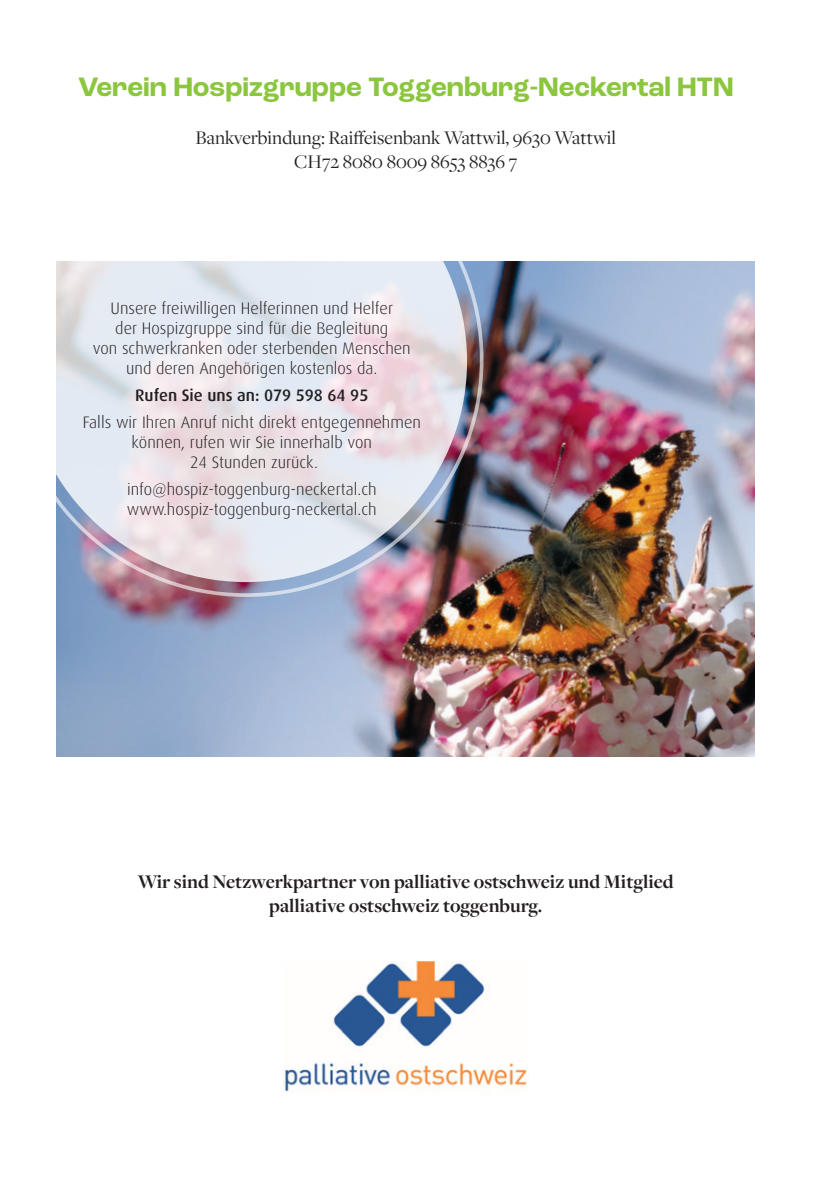
<style>
.page{position:relative;width:840px;height:1191px;background:#fff}
.page>*{position:absolute;margin:0;border:0;box-sizing:border-box;transform-origin:0 0}
.t1{font:700 28px "Roc Grotesk";color:#8bc63e}
.t2{font:700 20px/24px "Freight Disp Pro";color:#231f20;text-align:center}
.t3{font:20px/24px "Freight Disp Pro";color:#231f20;text-align:center}
.t4{font:300 16.6px/20px "Dax";color:#231f20;text-align:center}
.t5{font:500 16.6px "Dax";color:#231f20}
</style>
<div class="page">
<img style="left:283px;top:962px;width:244px;height:130px">
<img style="left:57px;top:261px;width:697px;height:495px">
<img style="left:57px;top:261px;width:426px;height:336px">
<h1 class="t1" style="left:78px;top:69px;width:656px">Verein Hospizgruppe Toggenburg-Neckertal HTN</h1>
<p class="t3" style="left:195px;top:125px;width:422px">Bankverbindung: Raiffeisenbank Wattwil, 9630 Wattwil<br>CH72 8080 8009 8653 8836 7</p>
<p class="t4" style="left:93px;top:298px;width:319px">Unsere freiwilligen Helferinnen und Helfer<br>der Hospizgruppe sind für die Begleitung<br>von schwerkranken oder sterbenden Menschen und deren Angehörigen kostenlos da.</p>
<p class="t5" style="left:135px;top:386px;width:234px">Rufen Sie uns an: 079 598 64 95</p>
<p class="t4" style="left:83px;top:412px;width:339px">Falls wir Ihren Anruf nicht direkt entgegen nehmen können, rufen wir Sie innerhalb von<br>24 Stunden zurück.</p>
<p class="t4" style="left:127px;top:479px;width:251px;text-align:left">info@hospiz-toggenburg-neckertal.ch www.hospiz-toggenburg-neckertal.ch</p>
<p class="t2" style="left:138px;top:869px;width:537px">Wir sind Netzwerkpartner von palliative ostschweiz und Mitglied palliative ostschweiz toggenburg.</p>
</div>
